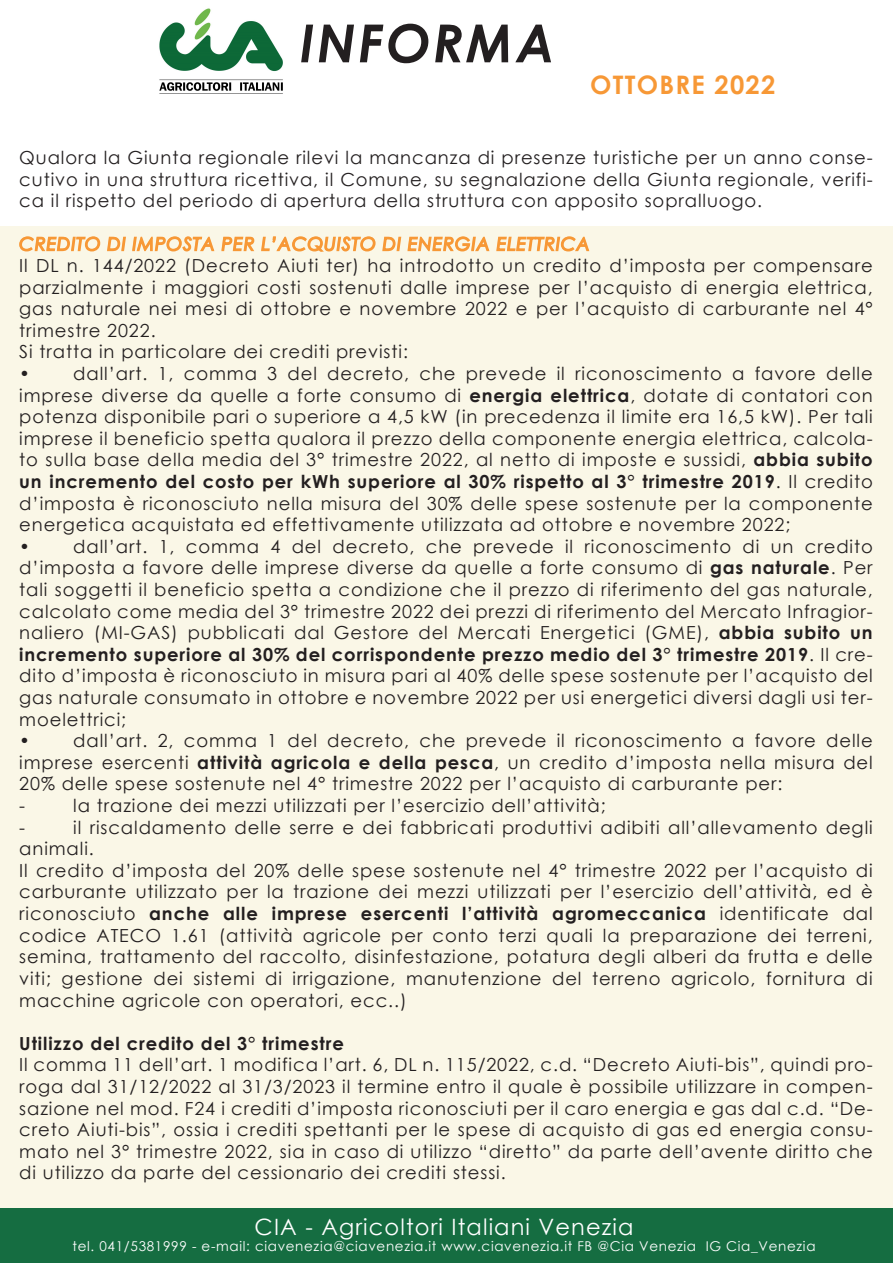
<style>
.page{position:relative;width:893px;height:1263px;background:#fff}
.page>*{position:absolute;margin:0;border:0;box-sizing:border-box;transform-origin:0 0}
.t1{font:italic 700 52.5px "Century Gothic";letter-spacing:.05em;color:#231f20}
.t2{font:700 25.5px "Century Gothic";letter-spacing:.05em;color:#f79836}
.t3{font:22.5px "Century Gothic";letter-spacing:.05em;color:#fff}
.t4{font:18px/21.6px "Century Gothic";letter-spacing:.05em;color:#231f20;text-align:justify}
.t5{font:700 18px "Century Gothic";letter-spacing:.05em;color:#231f20}
.t6{font:13.5px "Century Gothic";letter-spacing:.05em;color:#fff}
.s1{font-weight:700}
</style>
<div class="page">
<div style="left:0;top:226px;width:893px;height:983px;background:#faf7e7"></div>
<div style="left:0;top:1209px;width:893px;height:54px;background:#156d41"></div>
<svg style="left:19px;top:236px;width:196px;height:16px"></svg>
<svg style="left:221px;top:236px;width:369px;height:16px"></svg>
<img style="left:159px;top:8px;width:124px;height:86px">
<h1 class="t1" style="left:300px;top:3px;width:257px">INFORMA</h1>
<h2 class="t2" style="left:590px;top:66px;width:187px">OTTOBRE 2022</h2>
<p class="t4" style="left:19px;top:146px;width:855px">Qualora la Giunta regionale rilevi la mancanza di presenze turistiche per un anno conse&shy;cutivo in una struttura ricettiva, il Comune, su segnalazione della Giunta regionale, verifi&shy;ca il rispetto del periodo di apertura della struttura con apposito sopralluogo.</p>
<p class="t4" style="left:19px;top:254px;width:855px;text-align:left">Il DL n. 144/2022 (Decreto Aiuti ter) ha introdotto un credito d’imposta per compensare parzialmente i maggiori costi sostenuti dalle imprese per l’acquisto di energia elettrica, gas naturale nei mesi di ottobre e novembre 2022 e per l’acquisto di carburante nel 4° trimestre 2022.<br>Si tratta in particolare dei crediti previsti:</p>
<p class="t4" style="left:19px;top:362px;width:855px">• dall’art. 1, comma 3 del decreto, che prevede il riconoscimento a favore delle imprese diverse da quelle a forte consumo di <span class="s1">energia elettrica</span>, dotate di contatori con potenza disponibile pari o superiore a 4,5 kW (in precedenza il limite era 16,5 kW). Per tali imprese il beneficio spetta qualora il prezzo della componente energia elettrica, calcola&shy;to sulla base della media del 3° trimestre 2022, al netto di imposte e sussidi, <span class="s1">abbia subito un incremento del costo per kWh superiore al 30% rispetto al 3° trimestre 2019</span>. Il credito d’imposta è riconosciuto nella misura del 30% delle spese sostenute per la componente energetica acquistata ed effettivamente utilizzata ad ottobre e novembre 2022;</p>
<p class="t4" style="left:19px;top:535px;width:855px">• dall’art. 1, comma 4 del decreto, che prevede il riconoscimento di un credito d’imposta a favore delle imprese diverse da quelle a forte consumo di <span class="s1">gas naturale</span>. Per tali soggetti il beneficio spetta a condizione che il prezzo di riferimento del gas naturale, calcolato come media del 3° trimestre 2022 dei prezzi di riferimento del Mercato Infragior&shy;naliero (MI-GAS) pubblicati dal Gestore del Mercati Energetici (GME), <span class="s1">abbia subito un incremento superiore al 30% del corrispondente prezzo medio del 3° trimestre 2019</span>. Il cre&shy;dito d’imposta è riconosciuto in misura pari al 40% delle spese sostenute per l’acquisto del gas naturale consumato in ottobre e novembre 2022 per usi energetici diversi dagli usi ter&shy;moelettrici;</p>
<p class="t4" style="left:19px;top:730px;width:855px;text-align:left">• dall’art. 2, comma 1 del decreto, che prevede il riconoscimento a favore delle imprese esercenti <span class="s1">attività agricola e della pesca</span>, un credito d’imposta nella misura del 20% delle spese sostenute nel 4° trimestre 2022 per l’acquisto di carburante per:<br>-</p>
<p class="t4" style="left:73px;top:794px;width:534px">la trazione dei mezzi utilizzati per l’esercizio dell’attività;</p>
<p class="t4" style="left:19px;top:816px;width:855px;text-align:left;text-indent:54px">il riscaldamento delle serre e dei fabbricati produttivi adibiti all’allevamento degli animali.<br>Il credito d’imposta del 20% delle spese sostenute nel 4° trimestre 2022 per l’acquisto di carburante utilizzato per la trazione dei mezzi utilizzati per l’esercizio dell’attività, ed è riconosciuto <span class="s1">anche alle imprese esercenti l’attività agromeccanica</span> identificate dal codice ATECO 1.61 (attività agricole per conto terzi quali la preparazione dei terreni, semina, trattamento del raccolto, disinfestazione, potatura degli alberi da frutta e delle viti; gestione dei sistemi di irrigazione, manutenzione del terreno agricolo, fornitura di macchine agricole con operatori, ecc..)</p>
<p class="t5" style="left:19px;top:1029px;width:326px">Utilizzo del credito del 3° trimestre</p>
<p class="t4" style="left:19px;top:1054px;width:855px">Il comma 11 dell’art. 1 modifica l’art. 6, DL n. 115/2022, c.d. “Decreto Aiuti-bis”, quindi pro&shy;roga dal 31/12/2022 al 31/3/2023 il termine entro il quale è possibile utilizzare in compen&shy;sazione nel mod. F24 i crediti d’imposta riconosciuti per il caro energia e gas dal c.d. “De&shy;creto Aiuti-bis”, ossia i crediti spettanti per le spese di acquisto di gas ed energia consu&shy;mato nel 3° trimestre 2022, sia in caso di utilizzo “diretto” da parte dell’avente diritto che di utilizzo da parte del cessionario dei crediti stessi.</p>
<p class="t3" style="left:255px;top:1211px;width:380px">CIA - Agricoltori Italiani Venezia</p>
<p class="t6" style="left:73px;top:1236px;width:744px">tel. 041/5381999 - e-mail: ciavenezia@ciavenezia.it www.ciavenezia.it FB @Cia Venezia IG Cia_Venezia</p>
<p class="t4" style="left:19px;top:816px;width:7px">-</p>
</div>
